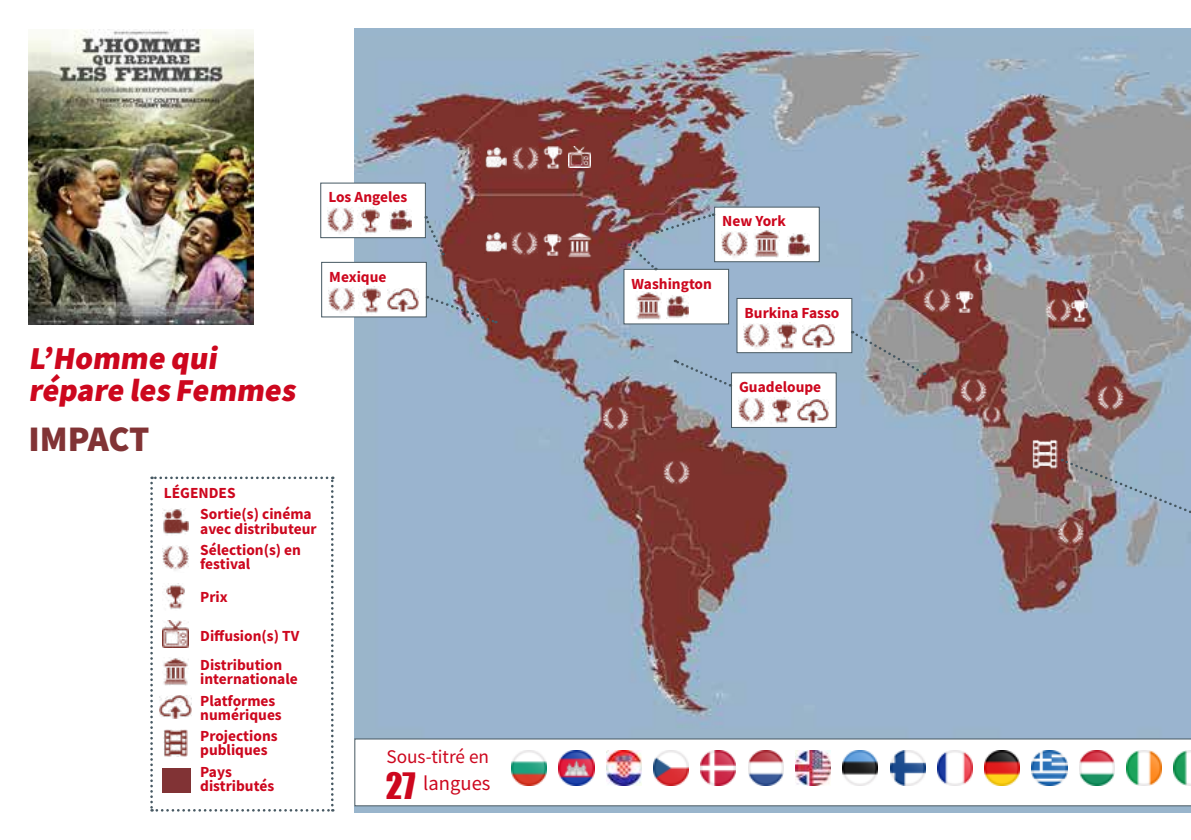
<style>
.page{position:relative;width:1191px;height:840px;background:#fff}
.page>*{position:absolute;margin:0;border:0;box-sizing:border-box;transform-origin:0 0}
.t1{font:36px "Source Sans Variable";letter-spacing:-.01em;color:#813335}
.t2{font:32px/32px "Source Sans Variable";color:#cd071e}
.t3{font:20.6px "Source Sans Pro";color:#cd071e}
.t4{font:19.2px "Source Sans Pro";color:#cd071e}
.t5{font:700 15.4px/21.4px "Source Sans Pro";color:#cd071e}
.s1{font-family:"Impact";font-size:33.4px}
</style>
<div class="page">
<div style="left:354px;top:28px;width:837px;height:784px;background:#99b5cc"></div>
<img style="left:354px;top:37px;width:837px;height:682px">
<img style="left:484px;top:231px;width:22px;height:23px">
<img style="left:484px;top:146px;width:22px;height:23px">
<div style="left:737px;top:298px;width:115px;height:54px;background:#fff"></div>
<div style="left:736px;top:298px;width:116px;height:55px;border:1px solid #465862"></div>
<img style="left:802px;top:324px;width:32px;height:24px">
<img style="left:775px;top:322px;width:22px;height:27px">
<img style="left:743px;top:324px;width:26px;height:25px">
<svg style="left:852px;top:331px;width:73px;height:45px"></svg>
<div style="left:731px;top:372px;width:105px;height:55px;background:#fff"></div>
<div style="left:731px;top:372px;width:105px;height:55px;border:1px solid #465862"></div>
<img style="left:797px;top:399px;width:31px;height:23px">
<img style="left:772px;top:397px;width:19px;height:26px">
<img style="left:738px;top:398px;width:26px;height:26px">
<img style="left:512px;top:146px;width:26px;height:27px">
<img style="left:663px;top:460px;width:26px;height:27px">
<img style="left:540px;top:144px;width:26px;height:27px">
<svg style="left:674px;top:358px;width:57px;height:28px"></svg>
<img style="left:924px;top:288px;width:53px;height:27px">
<img style="left:512px;top:231px;width:80px;height:27px">
<img style="left:1045px;top:298px;width:26px;height:27px">
<img style="left:960px;top:378px;width:26px;height:28px">
<img style="left:906px;top:267px;width:18px;height:19px">
<img style="left:603px;top:406px;width:26px;height:27px">
<img style="left:982px;top:406px;width:18px;height:19px">
<img style="left:974px;top:258px;width:18px;height:20px">
<img style="left:1057px;top:520px;width:26px;height:27px">
<img style="left:568px;top:146px;width:23px;height:22px">
<img style="left:1031px;top:439px;width:26px;height:29px">
<svg style="left:150px;top:476px;width:183px;height:335px"></svg>
<img style="left:163px;top:508px;width:25px;height:26px">
<img style="left:162px;top:545px;width:26px;height:27px">
<img style="left:162px;top:620px;width:26px;height:27px">
<img style="left:162px;top:582px;width:26px;height:28px">
<img style="left:162px;top:657px;width:26px;height:27px">
<img style="left:160px;top:695px;width:31px;height:23px">
<img style="left:163px;top:728px;width:24px;height:28px">
<div style="left:162px;top:767px;width:29px;height:25px;background:#813335"></div>
<img style="left:28px;top:30px;width:225px;height:294px">
<div style="left:322px;top:262px;width:104px;height:55px;background:#fff"></div>
<div style="left:321px;top:262px;width:105px;height:55px;border:1px solid #465862"></div>
<img style="left:387px;top:288px;width:32px;height:24px">
<img style="left:360px;top:286px;width:21px;height:27px">
<img style="left:328px;top:288px;width:26px;height:25px">
<svg style="left:427px;top:295px;width:69px;height:29px"></svg>
<div style="left:321px;top:183px;width:104px;height:54px;background:#fff"></div>
<div style="left:320px;top:183px;width:106px;height:55px;border:1px solid #465862"></div>
<img style="left:361px;top:207px;width:19px;height:26px">
<img style="left:327px;top:208px;width:26px;height:26px">
<svg style="left:424px;top:216px;width:21px;height:39px"></svg>
<img style="left:389px;top:209px;width:22px;height:23px">
<div style="left:714px;top:207px;width:105px;height:54px;background:#fff"></div>
<div style="left:714px;top:207px;width:105px;height:55px;border:1px solid #465862"></div>
<img style="left:721px;top:232px;width:26px;height:26px">
<img style="left:754px;top:230px;width:26px;height:27px">
<img style="left:787px;top:233px;width:22px;height:23px">
<div style="left:624px;top:269px;width:104px;height:55px;background:#fff"></div>
<div style="left:623px;top:269px;width:106px;height:55px;border:1px solid #465862"></div>
<img style="left:636px;top:292px;width:25px;height:27px">
<img style="left:666px;top:295px;width:22px;height:23px">
<svg style="left:656px;top:212px;width:58px;height:22px"></svg>
<svg style="left:629px;top:243px;width:28px;height:28px"></svg>
<img style="left:1066px;top:297px;width:26px;height:27px">
<img style="left:1097px;top:385px;width:26px;height:28px">
<svg style="left:1061px;top:458px;width:130px;height:77px"></svg>
<div style="left:354px;top:738px;width:837px;height:67px;background:#fff"></div>
<img style="left:984px;top:749px;width:35px;height:36px">
<img style="left:795px;top:749px;width:35px;height:36px">
<img style="left:511px;top:749px;width:36px;height:36px">
<img style="left:606px;top:749px;width:35px;height:36px">
<img style="left:701px;top:749px;width:35px;height:36px">
<img style="left:842px;top:749px;width:36px;height:36px">
<img style="left:890px;top:749px;width:35px;height:36px">
<img style="left:937px;top:749px;width:35px;height:35px">
<img style="left:1032px;top:749px;width:35px;height:36px">
<img style="left:1079px;top:749px;width:35px;height:36px">
<img style="left:1126px;top:749px;width:35px;height:36px">
<img style="left:1174px;top:749px;width:17px;height:35px">
<img style="left:748px;top:749px;width:35px;height:35px">
<img style="left:653px;top:749px;width:35px;height:36px">
<img style="left:559px;top:749px;width:35px;height:36px">
<p class="t5" style="left:328px;top:186px;width:80px">Los Angeles</p>
<p class="t5" style="left:329px;top:265px;width:59px">Mexique</p>
<h2 class="t2" style="left:28px;top:342px;width:274px">L’Homme qui répare les Femmes</h2>
<h1 class="t1" style="left:28px;top:417px;width:123px">IMPACT</h1>
<p class="t5" style="left:200px;top:481px;width:113px;text-indent:-36px">LÉGENDES<br>Sortie(s) cinéma</p>
<p class="t5" style="left:200px;top:517px;width:118px">avec distributeur<br>Sélection(s) en</p>
<p class="t5" style="left:200px;top:547px;width:52px;line-height:32.4px">festival<br>Prix</p>
<p class="t5" style="left:200px;top:621px;width:101px;line-height:28.8px">Diffusion(s) TV<br>Distribution</p>
<p class="t5" style="left:200px;top:667px;width:99px">internationale<br>Platformes</p>
<p class="t5" style="left:200px;top:703px;width:83px">numériques<br>Projections</p>
<p class="t5" style="left:200px;top:738px;width:69px">publiques<br>Pays</p>
<p class="t5" style="left:200px;top:774px;width:75px">distributés</p>
<p class="t4" style="left:386px;top:744px;width:104px">Sous-titré en</p>
<h3 class="t3" style="left:386px;top:769px;width:106px"><span class="s1">27</span> langues</h3>
<p class="t5" style="left:722px;top:210px;width:65px">New York</p>
<p class="t5" style="left:631px;top:272px;width:82px">Washington</p>
<p class="t5" style="left:744px;top:301px;width:96px">Burkina Fasso</p>
<p class="t5" style="left:739px;top:376px;width:84px">Guadeloupe</p>
</div>
